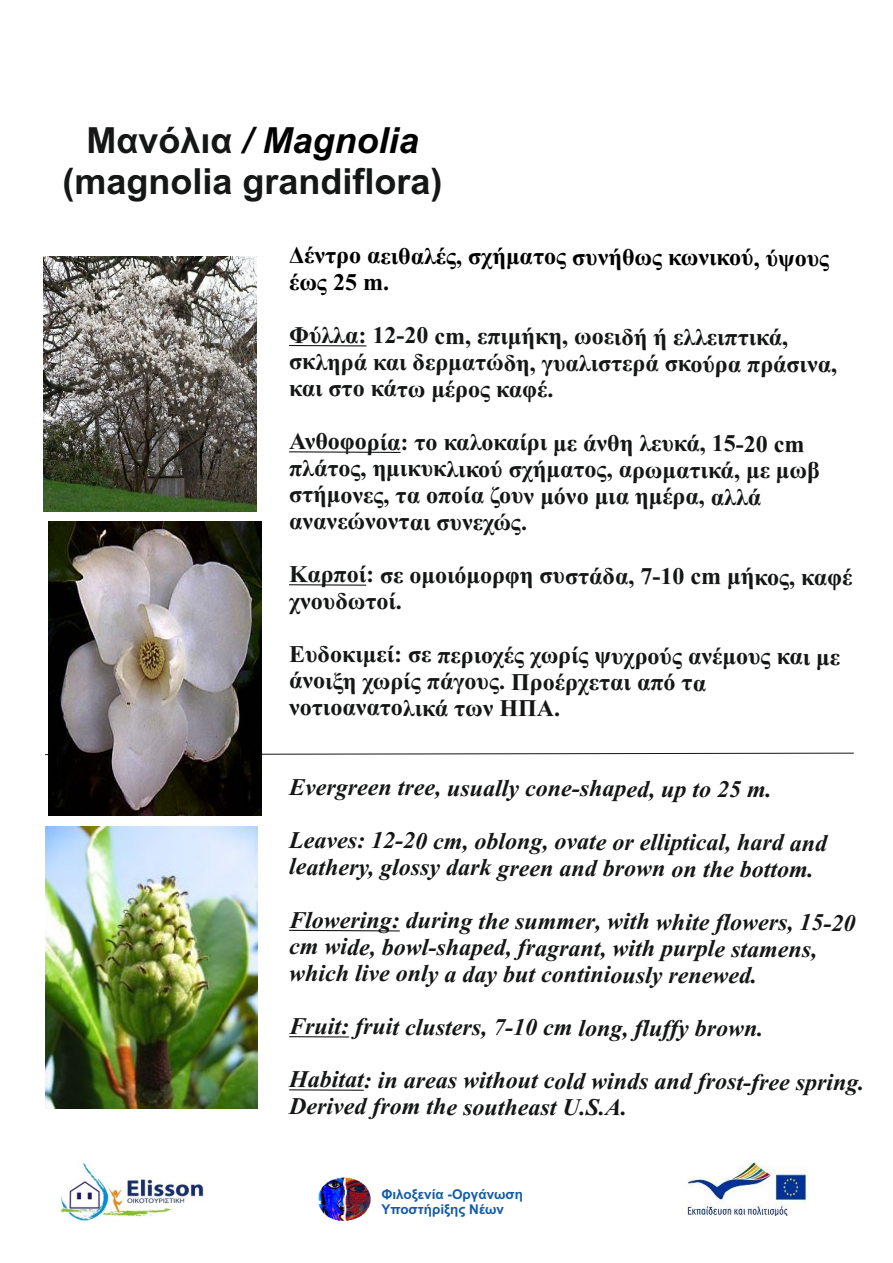
<style>
.page{position:relative;width:893px;height:1263px;background:#fff}
.page>*{position:absolute;margin:0;border:0;box-sizing:border-box;transform-origin:0 0}
.t1{font:700 36px/40.2px "Arial";color:#151616;text-align:center}
.t2{font:700 24px/26.2px "Times New Roman";letter-spacing:-.005em;color:#151616}
.t3{font:italic 700 24px/26.4px "Times New Roman";color:#151616}
.t4{font:700 24px/25.5px "Times New Roman";letter-spacing:-.005em;color:#000}
.t5{font:700 13.5px/15.1px "Arial";color:#135ba8}
.s1{font-style:italic;color:#000}
</style>
<div class="page">
<img style="left:682px;top:1161px;width:124px;height:55px">
<img style="left:318px;top:1178px;width:53px;height:43px">
<svg style="left:45px;top:753px;width:809px;height:2px"></svg>
<svg style="left:289px;top:345px;width:112px;height:241px"></svg>
<svg style="left:289px;top:930px;width:111px;height:107px"></svg>
<hr style="left:289px;top:1089px;width:75px;height:2px;background:#151616">
<img style="left:44px;top:257px;width:213px;height:255px">
<img style="left:48px;top:522px;width:213px;height:293px">
<img style="left:60px;top:1162px;width:144px;height:60px">
<img style="left:45px;top:827px;width:212px;height:282px">
<h1 class="t1" style="left:62px;top:124px;width:382px">Μανόλια <span class="s1">/ Magnolia </span>(magnolia grandiflora)</h1>
<p class="t4" style="left:289px;top:246px;width:542px">Δέντρο αειθαλές, σχήματος συνήθως κωνικού, ύψους έως 25 m.</p>
<p class="t2" style="left:289px;top:325px;width:550px">Φύλλα: 12-20 cm, επιμήκη, ωοειδή ή ελλειπτικά, σκληρά και δερματώδη, γυαλιστερά σκούρα πράσινα, και στο κάτω μέρος καφέ.</p>
<p class="t2" style="left:289px;top:432px;width:532px">Ανθοφορία: το καλοκαίρι με άνθη λευκά, 15-20 cm πλάτος, ημικυκλικού σχήματος, αρωματικά, με μωβ στήμονες, τα οποία ζουν μόνο μια ημέρα, αλλά ανανεώνονται συνεχώς.</p>
<p class="t2" style="left:289px;top:565px;width:565px;line-height:25.3px">Καρποί: σε ομοιόμορφη συστάδα, 7-10 cm μήκος, καφέ χνουδωτοί.</p>
<p class="t2" style="left:289px;top:644px;width:552px">Ευδοκιμεί: σε περιοχές χωρίς ψυχρούς ανέμους και με άνοιξη χωρίς πάγους. Προέρχεται από τα νοτιοανατολικά των ΗΠΑ.</p>
<p class="t3" style="left:289px;top:777px;width:484px">Evergreen tree, usually cone-shaped, up to 25 m.</p>
<p class="t3" style="left:289px;top:831px;width:539px">Leaves: 12-20 cm, oblong, ovate or elliptical, hard and leathery, glossy dark green and brown on the bottom.</p>
<p class="t3" style="left:289px;top:910px;width:568px">Flowering: during the summer, with white flowers, 15-20 cm wide, bowl-shaped, fragrant, with purple stamens, which live only a day but continiously renewed.</p>
<p class="t3" style="left:289px;top:1016px;width:476px">Fruit: fruit clusters, 7-10 cm long, fluffy brown.</p>
<p class="t3" style="left:289px;top:1070px;width:577px;line-height:26px">Habitat: in areas without cold winds and frost-free spring.<br>Derived from the southeast U.S.A.</p>
<p class="t5" style="left:381px;top:1188px;width:143px">Φιλοξενία -Oργάνωση<br>Υποστήρiξης Νέων</p>
</div>
